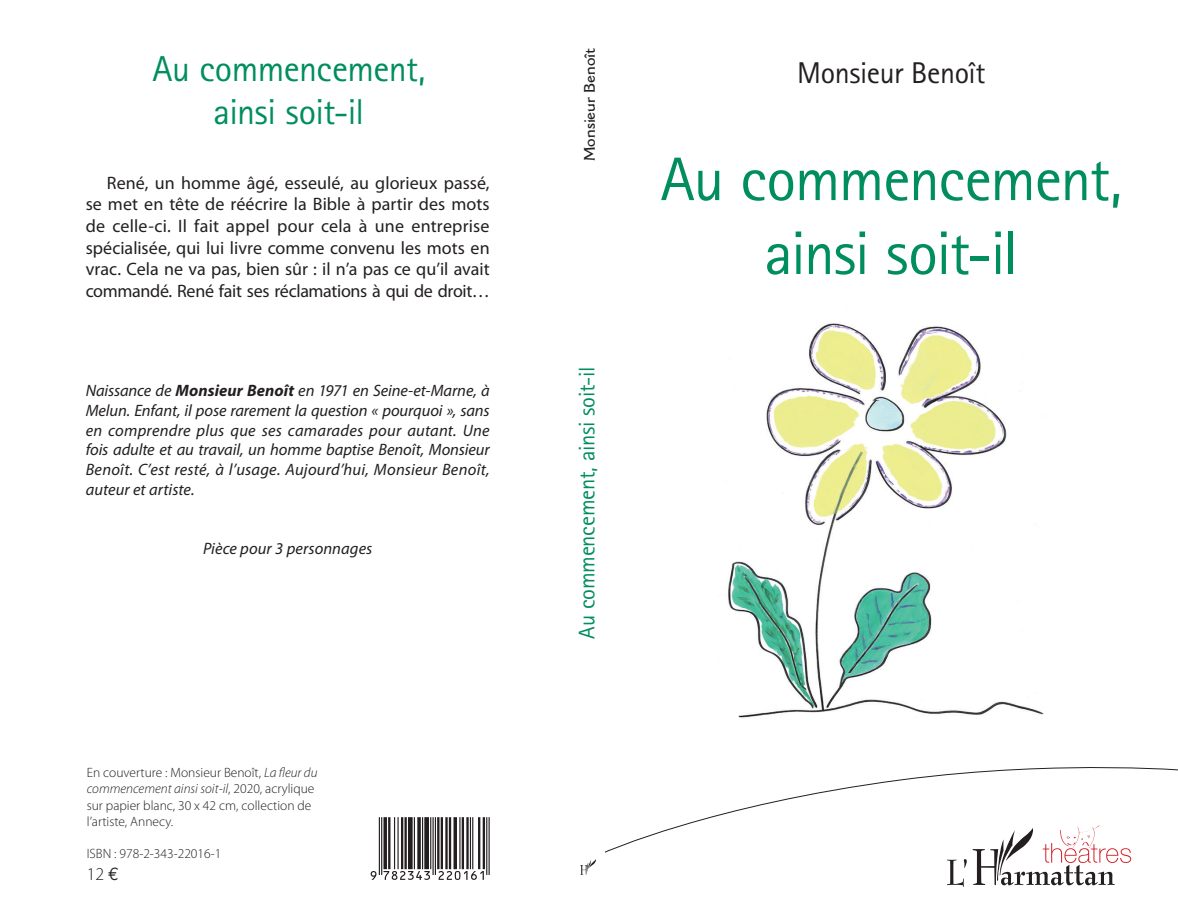
<style>
.page{position:relative;width:1178px;height:915px;background:#fff}
.page>*{position:absolute;margin:0;border:0;box-sizing:border-box;transform-origin:0 0}
.t1{font:61.5px/73.8px "Rotis Sans Serif";letter-spacing:-.02em;color:#008e5e;text-align:center}
.t2{font:36px/43.2px "Rotis Sans Serif";letter-spacing:-.015em;color:#008e5e;text-align:center}
.t3{font:30px "Rotis Sans Serif";letter-spacing:-.015em;color:#231f20}
.t4{font:22.5px "Rotis Sans Serif";letter-spacing:-.015em;color:#008e5e}
.t5{font:18px/21.6px "Myriad Pro";letter-spacing:-.02em;color:#231f20;text-align:justify}
.t6{font:300 18px "Myriad Pro";color:#231f20}
.t7{font:italic 16.5px/19.8px "Myriad Pro";letter-spacing:.01em;color:#231f20;text-align:justify}
.t8{font:600 15px "Cantoria";color:#231f20}
.t9{font:300 13.5px/16.2px "Myriad Pro";color:#231f20}
.s1{font-weight:700}
.s2{font-style:italic}
.s3{font-family:"Euro Mono";font-weight:400}
</style>
<div class="page">
<svg style="left:947px;top:852px;width:184px;height:34px"></svg>
<img style="left:580px;top:859px;width:16px;height:15px">
<svg style="left:371px;top:817px;width:119px;height:62px"></svg>
<img style="left:728px;top:323px;width:316px;height:395px">
<svg style="left:604px;top:767px;width:574px;height:85px"></svg>
<h2 class="t2" style="left:152px;top:47px;width:274px">Au commencement, ainsi soit-il</h2>
<p class="t5" style="left:86px;top:172px;width:406px;text-indent:21px">René, un homme âgé, esseulé, au glorieux passé, se met en tête de réécrire la Bible à partir des mots de celle-ci. Il fait appel pour cela à une entreprise spécialisée, qui lui livre comme convenu les mots en vrac. Cela ne va pas, bien sûr : il n’a pas ce qu’il avait commandé. René fait ses réclamations à qui de droit…</p>
<p class="t7" style="left:86px;top:381px;width:405px">Naissance de <span class="s1">Monsieur Benoît</span> en 1971 en Seine-et-Marne, à Melun. Enfant, il pose rarement la question « pourquoi », sans en comprendre plus que ses camarades pour autant. Une fois adulte et au travail, un homme baptise Benoît, Monsieur Benoît. C’est resté, à l’usage. Aujourd’hui, Monsieur Benoît, auteur et artiste.</p>
<p class="t7" style="left:203px;top:539px;width:171px">Pièce pour 3 personnages</p>
<p class="t9" style="left:87px;top:764px;width:232px">En couverture : Monsieur Benoît, <span class="s2">La fleur du commencement ainsi soit-il</span>, 2020, acrylique sur papier blanc, 30 x 42 cm, collection de l’artiste, Annecy.</p>
<p class="t9" style="left:87px;top:845px;width:136px">ISBN : 978-2-343-22016-1</p>
<p class="t6" style="left:87px;top:863px;width:34px">12 <span class="s3">€</span></p>
<p class="t8" style="left:581px;top:161px;width:115px;rotate:-90deg">Monsieur Benoît</p>
<h3 class="t4" style="left:574px;top:638px;width:274px;rotate:-90deg">Au commencement, ainsi soit-il</h3>
<h3 class="t3" style="left:797px;top:55px;width:190px">Monsieur Benoît</h3>
<h1 class="t1" style="left:660px;top:142px;width:463px">Au commencement, ainsi soit-il</h1>
</div>
